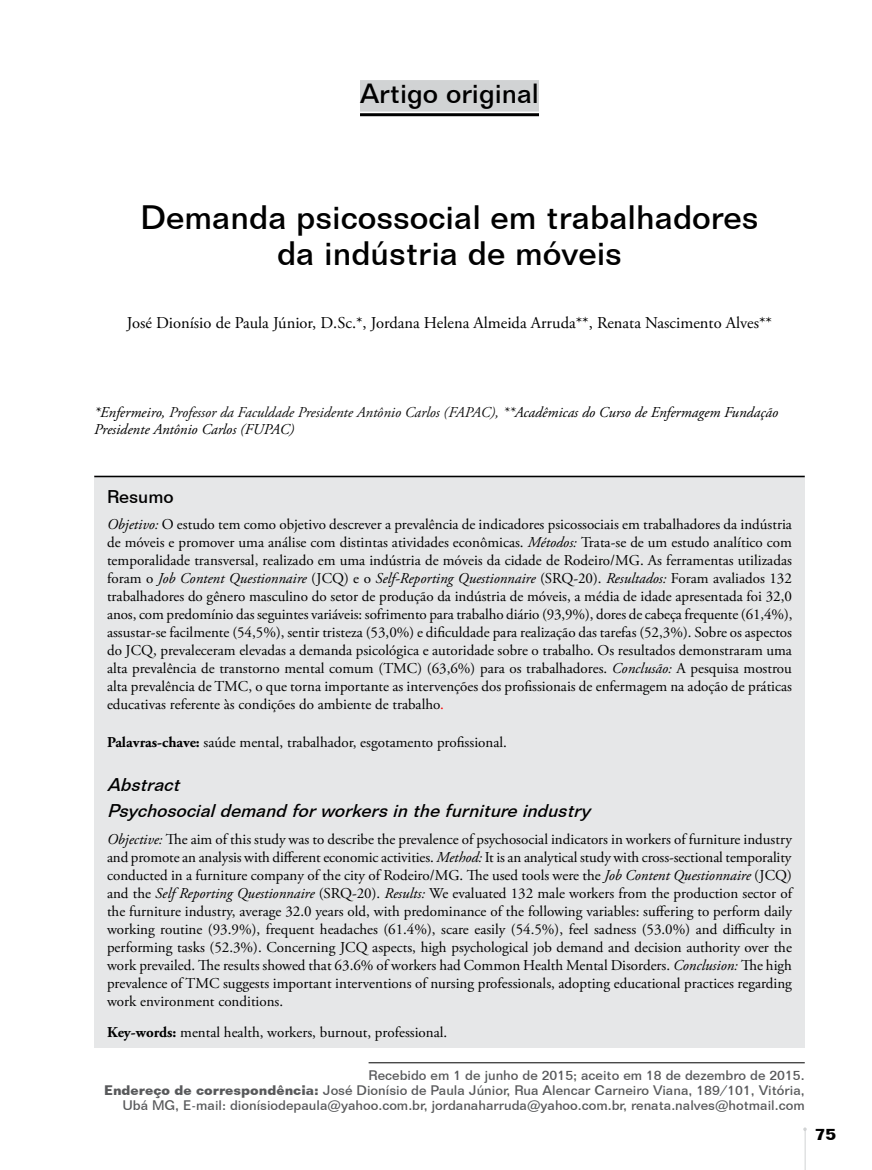
<style>
.page{position:relative;width:872px;height:1170px;background:#fff}
.page>*{position:absolute;margin:0;border:0;box-sizing:border-box;transform-origin:0 0}
.t1{font:500 33px/36px "Folio BT";color:#000;text-align:center}
.t2{font:500 27px "Folio BT";color:#000}
.t3{font:italic 500 18px/26.5px "Folio BT";color:#000}
.t4{font:500 18px "Folio BT";color:#000}
.t5{font:16.5px "Adobe Garamond Pro";color:#000}
.t6{font:700 16.5px "Folio BT";color:#000}
.t7{font:15px/18px "Adobe Garamond Pro";color:#000;text-align:justify}
.t8{font:italic 15px/16.5px "Adobe Garamond Pro";color:#000}
.t9{font:500 13.5px/15px "Folio BT";color:#58595b;text-align:right}
.s1{color:#111}
.s2{font-style:italic}
.s3{color:#f00}
.s4{font-weight:700}
</style>
<div class="page">
<hr style="left:805px;top:1128px;width:1px;height:41px;background:#d1d3d4">
<div style="left:94px;top:475px;width:710px;height:573px;background:#e6e7e8"></div>
<div style="left:360px;top:80px;width:179px;height:32px;background:#d1d3d4"></div>
<hr style="left:360px;top:113px;width:179px;height:3px;background:#000">
<hr style="left:94px;top:475px;width:710px;height:2px;background:#000">
<hr style="left:368px;top:1062px;width:436px;height:1px;background:#000">
<h2 class="t2" style="left:360px;top:77px;width:180px">Artigo original</h2>
<h1 class="t1" style="left:141px;top:199px;width:619px">Demanda psicossocial em trabalhadores da indústria de móveis</h1>
<p class="t5" style="left:127px;top:313px;width:646px">José Dionísio de Paula Júnior, D.Sc.*, Jordana Helena Almeida Arruda**, Renata Nascimento Alves**</p>
<p class="t8" style="left:94px;top:404px;width:685px">*Enfermeiro, <span class="s1">Professor da Faculdade Presidente Antônio Carlos (FAPAC), **</span>Acadêmicas do Curso de Enfermagem Fundação<br>Presidente Antônio Carlos (FUPAC)</p>
<p class="t4" style="left:107px;top:485px;width:68px">Resumo</p>
<p class="t7" style="left:107px;top:516px;width:687px"><span class="s2">Objetivo:</span> O estudo tem como objetivo descrever a prevalência de indicadores psicossociais em trabalhadores da indústria de móveis e promover uma análise com distintas atividades econômicas. <span class="s2">Métodos:</span> Trata-se de um estudo analítico com temporalidade transversal, realizado em uma indústria de móveis da cidade de Rodeiro/MG. As ferramentas utilizadas foram o <span class="s2">Job Content Questionnaire</span> (JCQ) e o <span class="s2">Self-Reporting Questionnaire</span> (SRQ-20). <span class="s2">Resultados:</span> Foram avaliados 132 trabalhadores do gênero masculino do setor de produção da indústria de móveis, a média de idade apresentada foi 32,0 anos, com predomínio das seguintes variáveis: sofrimento para trabalho diário (93,9%), dores de cabeça frequente (61,4%), assustar-se facilmente (54,5%), sentir tristeza (53,0%) e dificuldade para realização das tarefas (52,3%). Sobre os aspectos do JCQ, prevaleceram elevadas a demanda psicológica e autoridade sobre o trabalho. Os resultados demonstraram uma alta prevalência de transtorno mental comum (TMC) (63,6%) para os trabalhadores. <span class="s2">Conclusão:</span> A pesquisa mostrou alta prevalência de TMC, o que torna importante as intervenções dos profissionais de enfermagem na adoção de práticas educativas referente às condições do ambiente de trabalho<span class="s3">.</span></p>
<p class="t7" style="left:107px;top:734px;width:401px"><span class="s4">Palavras-chave:</span> saúde mental, trabalhador, esgotamento profissional.</p>
<p class="t3" style="left:107px;top:770px;width:484px">Abstract<br>Psychosocialdemandforworkersinthefurnitureindustry</p>
<p class="t7" style="left:107px;top:830px;width:686px"><span class="s2">Objective:</span> The aim of this study was to describe the prevalence of psychosocial indicators in workers of furniture industry and promote an analysis with different economic activities. <span class="s2">Method:</span> It is an analytical study with cross-sectional temporality conducted in a furniture company of the city of Rodeiro/MG. The used tools were the <span class="s2">Job Content Questionnaire</span> (JCQ) and the <span class="s2">Self Reporting Questionnaire</span> (SRQ-20). <span class="s2">Results:</span> We evaluated 132 male workers from the production sector of the furniture industry, average 32.0 years old, with predominance of the following variables: suffering to perform daily working routine (93.9%), frequent headaches (61.4%), scare easily (54.5%), feel sadness (53.0%) and difficulty in performing tasks (52.3%). Concerning JCQ aspects, high psychological job demand and decision authority over the work prevailed. The results showed that 63.6% of workers had Common Health Mental Disorders. <span class="s2">Conclusion:</span> The high prevalence of TMC suggests important interventions of nursing professionals, adopting educational practices regarding work environment conditions.</p>
<p class="t7" style="left:107px;top:1023px;width:342px"><span class="s4">Key-words:</span> mental health, workers, burnout, professional.</p>
<p class="t9" style="left:104px;top:1067px;width:702px">Recebido em 1 de junho de 2015; aceito em 18 de dezembro de 2015.<br><span class="s4">Endereço de correspondência:</span> José Dionísio de Paula Júnior, Rua Alencar Carneiro Viana, 189/101, Vitória,<br>Ubá MG, E-mail: dionísiodepaula@yahoo.com.br, jordanaharruda@yahoo.com.br, renata.nalves@hotmail.com</p>
<p class="t6" style="left:814px;top:1123px;width:23px">75</p>
</div>
